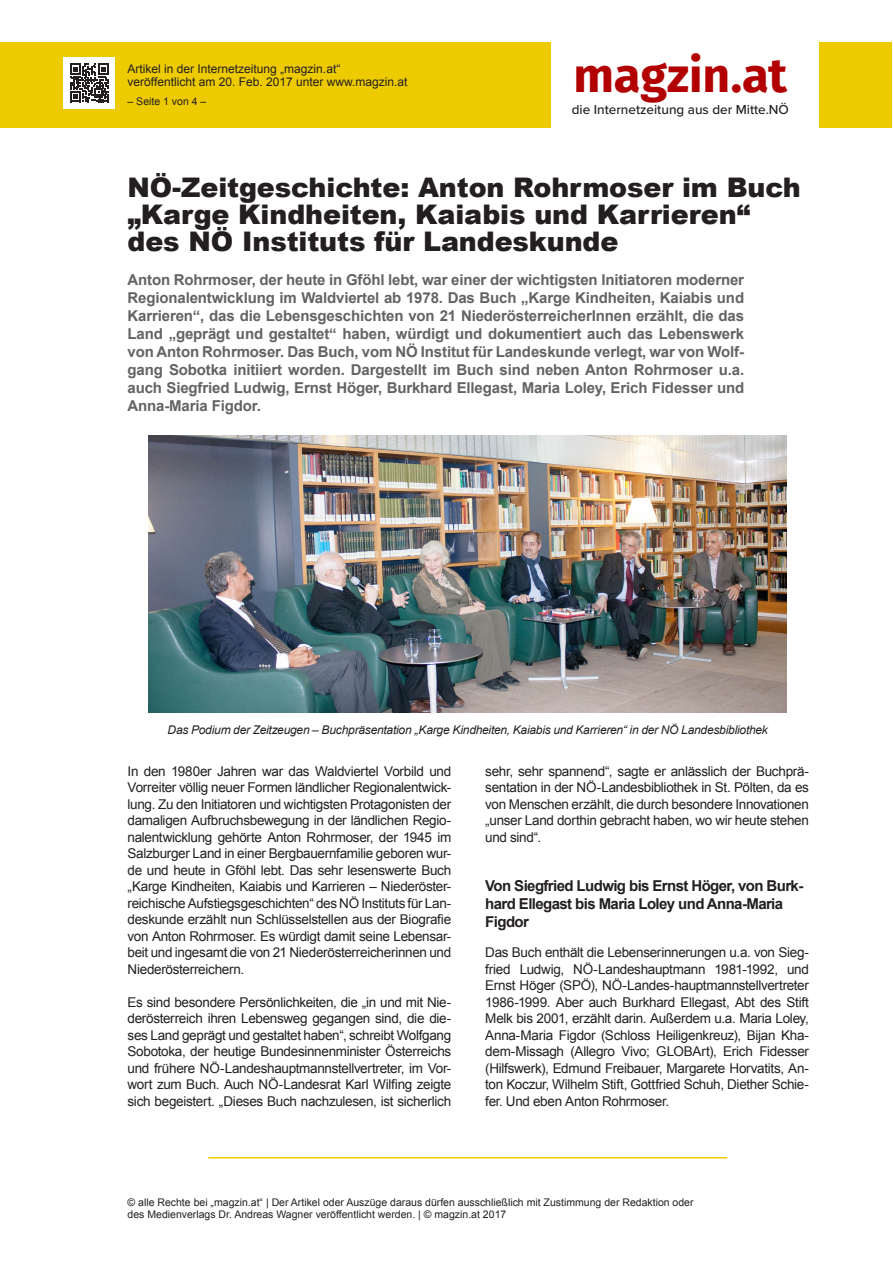
<style>
.page{position:relative;width:893px;height:1263px;background:#fff}
.page>*{position:absolute;margin:0;border:0;box-sizing:border-box;transform-origin:0 0}
.t1{font:700 48px "Fira Sans OT";color:#b20000}
.t2{font:900 27px/27px "Arial";letter-spacing:-.005em;color:#231f20}
.t3{font:700 15px/18px "Arial";letter-spacing:-.01em;color:#636366;text-align:justify}
.t4{font:700 15px/18px "Arial";letter-spacing:-.04em;color:#231f20}
.t5{font:13.5px/16.5px "Arial";letter-spacing:-.02em;color:#231f20;text-align:justify}
.t6{font:500 13.5px "Proxima Nova";color:#231f20}
.t7{font:italic 12px "Arial";letter-spacing:-.02em;color:#231f20}
.t8{font:12px/13.5px "Arial";color:#231f20}
.t9{font:10.5px/12px "Arial";color:#231f20}
</style>
<div class="page">
<div style="left:0;top:43px;width:891px;height:85px;background:#eecb00"></div>
<div style="left:551px;top:38px;width:268px;height:94px;background:#fff"></div>
<div style="left:64px;top:57px;width:51px;height:51px;background:#fff"></div>
<svg style="left:70px;top:64px;width:39px;height:38px"></svg>
<hr style="left:208px;top:1157px;width:519px;height:1px;background:#eecb00">
<img style="left:149px;top:436px;width:638px;height:276px">
<p class="t8" style="left:128px;top:62px;width:281px">Artikel in der Internetzeitung „magzin.at“ veröffentlicht am 20. Feb. 2017 unter www.magzin.at</p>
<p class="t9" style="left:128px;top:96px;width:80px">– Seite 1 von 4 –</p>
<h1 class="t1" style="left:574px;top:41px;width:215px">magzin.at</h1>
<p class="t6" style="left:572px;top:101px;width:219px">die Internetzeitung aus der Mitte.NÖ</p>
<h2 class="t2" style="left:128px;top:173px;width:675px">NÖ-Zeitgeschichte: Anton Rohrmoser im Buch „Karge Kindheiten, Kaiabis und Karrieren“ des NÖ Instituts für Landeskunde</h2>
<p class="t3" style="left:128px;top:271px;width:618px">Anton Rohrmoser, der heute in Gföhl lebt, war einer der wichtigsten Initiatoren moderner Regionalentwicklung im Waldviertel ab 1978. Das Buch „Karge Kindheiten, Kaiabis und Karrieren“, das die Lebensgeschichten von 21 NiederösterreicherInnen erzählt, die das Land „geprägt und gestaltet“ haben, würdigt und dokumentiert auch das Lebenswerk von Anton Rohrmoser. Das Buch, vom NÖ Institut für Landeskunde verlegt, war von Wolf&shy;gang Sobotka initiiert worden. Dargestellt im Buch sind neben Anton Rohrmoser u.a. auch Siegfried Ludwig, Ernst Höger, Burkhard Ellegast, Maria Loley, Erich Fidesser und Anna-Maria Figdor.</p>
<p class="t7" style="left:168px;top:722px;width:602px">Das Podium der Zeitzeugen – Buchpräsentation „Karge Kindheiten, Kaiabis und Karrieren“ in der NÖ Landesbibliothek</p>
<p class="t5" style="left:128px;top:763px;width:325px">In den 1980er Jahren war das Waldviertel Vorbild und Vorreiter völlig neuer Formen ländlicher Regionalentwick&shy;lung. Zu den Initiatoren und wichtigsten Protagonisten der damaligen Aufbruchsbewegung in der ländlichen Regio&shy;nalentwicklung gehörte Anton Rohrmoser, der 1945 im Salzburger Land in einer Bergbauernfamilie geboren wur&shy;de und heute in Gföhl lebt. Das sehr lesenswerte Buch „Karge Kindheiten, Kaiabis und Karrieren – Niederöster&shy;reichische Aufstiegsgeschichten“ des NÖ Instituts für Lan&shy;deskunde erzählt nun Schlüsselstellen aus der Biografie von Anton Rohrmoser. Es würdigt damit seine Lebensar&shy;beit und ingesamt die von 21 Niederösterreicherinnen und Niederösterreichern.</p>
<p class="t5" style="left:128px;top:994px;width:325px">Es sind besondere Persönlichkeiten, die „in und mit Nie&shy;derösterreich ihren Lebensweg gegangen sind, die die&shy;ses Land geprägt und gestaltet haben“, schreibt Wolfgang Sobotoka, der heutige Bundesinnenminister Österreichs und frühere NÖ-Landeshauptmannstellvertreter, im Vor&shy;wort zum Buch. Auch NÖ-Landesrat Karl Wilfing zeigte sich begeistert. „Dieses Buch nachzulesen, ist sicherlich</p>
<p class="t5" style="left:485px;top:763px;width:325px">sehr, sehr spannend“, sagte er anlässlich der Buchprä&shy;sentation in der NÖ-Landesbibliothek in St. Pölten, da es von Menschen erzählt, die durch besondere Innovationen „unser Land dorthin gebracht haben, wo wir heute stehen und sind“.</p>
<p class="t4" style="left:485px;top:878px;width:320px">Von Siegfried Ludwig bis Ernst Höger, von Burk&shy;hard Ellegast bis Maria Loley und Anna-Maria<br>Figdor</p>
<p class="t5" style="left:485px;top:944px;width:325px">Das Buch enthält die Lebenserinnerungen u.a. von Sieg&shy;fried Ludwig, NÖ-Landeshauptmann 1981-1992, und Ernst Höger (SPÖ), NÖ-Landes-hauptmannstellvertreter 1986-1999. Aber auch Burkhard Ellegast, Abt des Stift Melk bis 2001, erzählt darin. Außerdem u.a. Maria Loley, Anna-Maria Figdor (Schloss Heiligenkreuz), Bijan Kha&shy;dem-Missagh (Allegro Vivo; GLOBArt), Erich Fidesser (Hilfswerk), Edmund Freibauer, Margarete Horvatits, An&shy;ton Koczur, Wilhelm Stift, Gottfried Schuh, Diether Schie&shy;fer. Und eben Anton Rohrmoser.</p>
<p class="t9" style="left:128px;top:1196px;width:568px">© alle Rechte bei „magzin.at“ | Der Artikel oder Auszüge daraus dürfen ausschließlich mit Zustimmung der Redaktion oder des Medienverlags Dr. Andreas Wagner veröffentlicht werden. | © magzin.at 2017</p>
</div>
